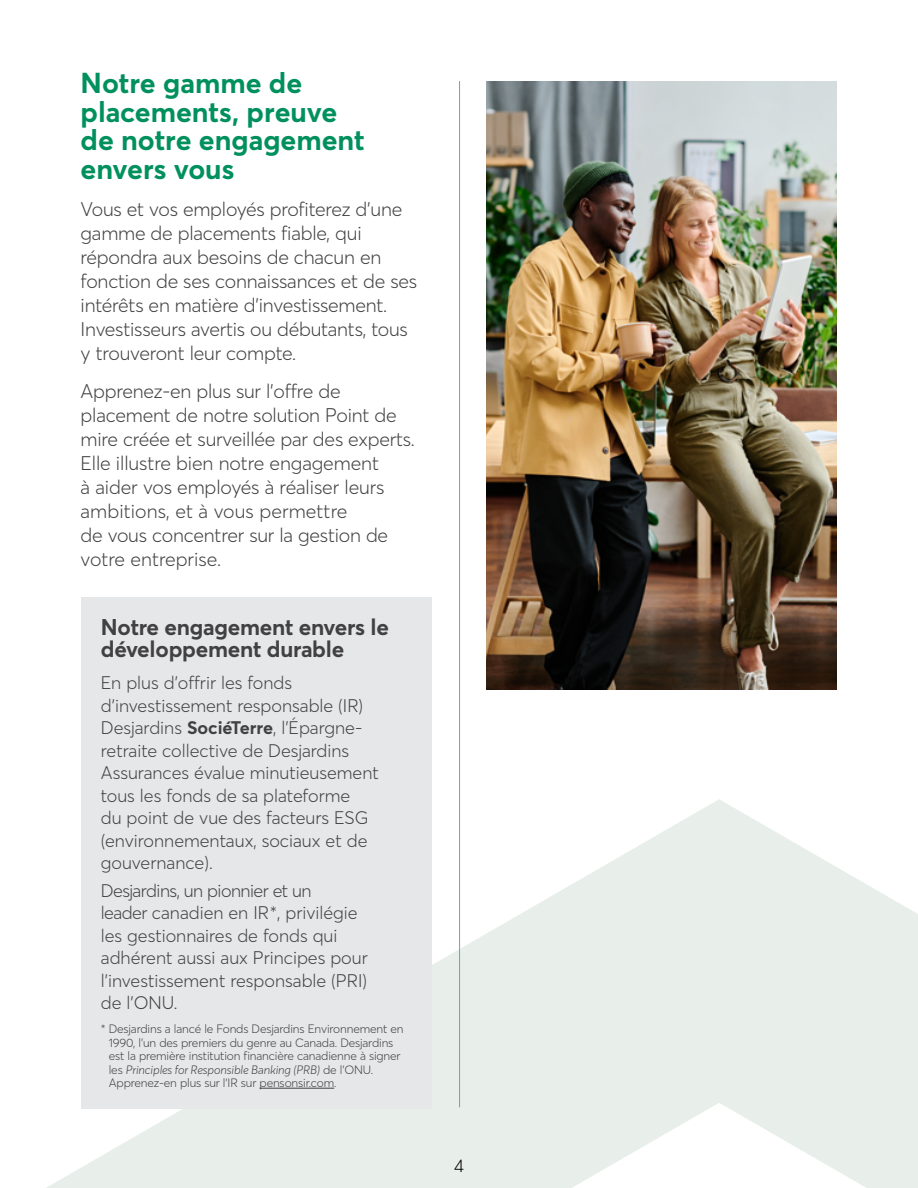
<style>
.page{position:relative;width:918px;height:1188px;background:#fff}
.page>*{position:absolute;margin:0;border:0;box-sizing:border-box;transform-origin:0 0}
.t1{font:700 28.5px/28.5px "Desjardins Sans";color:#00905e}
.P_encadre_gris{font:700 22.5px/22.5px "Desjardins Sans";letter-spacing:-.01em;color:#414042}
.t2{font:300 19.5px/24px "Desjardins Sans";letter-spacing:-.01em;color:#414042}
.P_encadre_gris-2{font:300 18px/22.5px "Desjardins Sans";color:#414042}
.t3{font:300 18px "Desjardins Sans";color:#000}
.P_encadre_gris-3{font:300 12px/13.5px "Desjardins Sans";letter-spacing:-.01em;color:#414042}
.s1{font-weight:700}
.s2{font-style:italic}
</style>
<div class="page">
<svg style="left:46px;top:799px;width:872px;height:389px;fill:#e8efeb"></svg>
<div style="left:81px;top:597px;width:351px;height:85px;background:#e6e7e8"></div>
<div style="left:81px;top:655px;width:351px;height:238px;background:#e6e7e8"></div>
<div style="left:81px;top:863px;width:351px;height:171px;background:#e6e7e8"></div>
<div style="left:81px;top:1013px;width:351px;height:96px;background:#e6e7e8"></div>
<hr style="left:260px;top:1088px;width:74px;height:1px;background:#414042">
<hr style="left:459px;top:81px;width:1px;height:1026px;background:#939598">
<img style="left:486px;top:81px;width:351px;height:608px">
<h3 class="t1" style="left:81px;top:69px;width:286px">Notre gamme de placements, preuve de notre engagement envers vous</h3>
<p class="t2" style="left:81px;top:198px;width:338px">Vous et vos employés profiterez d’une gamme de placements fiable, qui répondra aux besoins de chacun en fonction de ses connaissances et de ses intérêts en matière d’investissement.<br>Investisseurs avertis ou débutants, tous y trouveront leur compte.</p>
<p class="t2" style="left:81px;top:379px;width:336px">Apprenez-en plus sur l’offre de placement de notre solution Point de mire créée et surveillée par des experts.<br>Elle illustre bien notre engagement<br>à aider vos employés à réaliser leurs ambitions, et à vous permettre<br>de vous concentrer sur la gestion de votre entreprise.</p>
<p class="P_encadre_gris" style="left:101px;top:615px;width:290px">Notre engagement envers le développement durable</p>
<p class="P_encadre_gris-2" style="left:101px;top:671px;width:280px">En plus d’offrir les fonds d’investissement responsable (IR)<br>Desjardins <span class="s1">SociéTerre</span>, l’Épargne&shy;retraite collective de Desjardins<br>Assurances évalue minutieusement tous les fonds de sa plateforme<br>du point de vue des facteurs ESG (environnementaux, sociaux et de gouvernance).</p>
<p class="P_encadre_gris-2" style="left:101px;top:879px;width:268px">Desjardins, un pionnier et un<br>leader canadien en IR*, privilégie les gestionnaires de fonds qui adhérent aussi aux Principes pour l’investissement responsable (PRI) de l’ONU.</p>
<p class="P_encadre_gris-3" style="left:109px;top:1022px;width:296px;text-indent:-8px">* Desjardins a lancé le Fonds Desjardins Environnement en 1990, l’un des premiers du genre au Canada. Desjardins est la première institution financière canadienne à signer les <span class="s2">Principles for Responsible Banking (PRB)</span> de l’ONU.<br>Apprenez-en plus sur l’IR sur pensonsir.com.</p>
<p class="t3" style="left:454px;top:1154px;width:11px">4</p>
</div>
